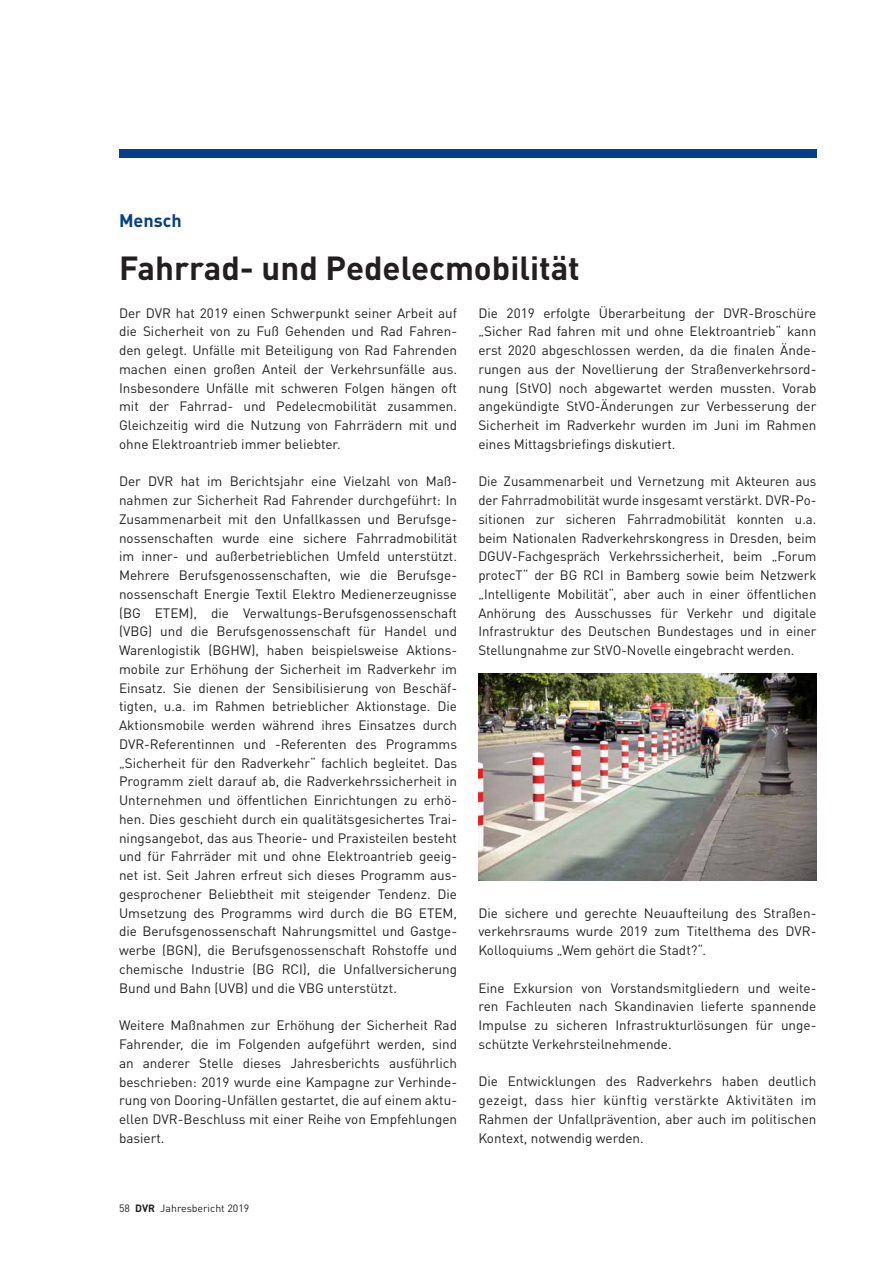
<style>
.page{position:relative;width:893px;height:1263px;background:#fff}
.page>*{position:absolute;margin:0;border:0;box-sizing:border-box;transform-origin:0 0}
.t1{font:700 33px "DINOT";color:#231f20}
.t2{font:700 18px "DINOT";color:#083e89}
.t3{font:13.5px/18.8px "DINOT";color:#231f20;text-align:justify}
.t4{font:10.5px "DINOT";color:#231f20}
.s1{font-weight:700}
</style>
<div class="page">
<div style="left:119px;top:149px;width:697px;height:8px;background:#083e89"></div>
<img style="left:478px;top:674px;width:338px;height:206px">
<h2 class="t2" style="left:119px;top:209px;width:64px">Mensch</h2>
<h1 class="t1" style="left:119px;top:247px;width:462px">Fahrrad- und Pedelecmobilität</h1>
<p class="t3" style="left:119px;top:303px;width:340px">Der DVR hat 2019 einen Schwerpunkt seiner Arbeit auf die Sicherheit von zu Fuß Gehenden und Rad Fahren&shy;den gelegt. Unfälle mit Beteiligung von Rad Fahrenden machen einen großen Anteil der Verkehrsunfälle aus.<br>Insbesondere Unfälle mit schweren Folgen hängen oft mit der Fahrrad- und Pedelecmobilität zusammen.<br>Gleichzeitig wird die Nutzung von Fahrrädern mit und ohne Elektroantrieb immer beliebter.</p>
<p class="t3" style="left:119px;top:472px;width:340px;text-align:left">Der DVR hat im Berichtsjahr eine Vielzahl von Maß&shy;nahmen zur Sicherheit Rad Fahrender durchgeführt: In Zusammenarbeit mit den Unfallkassen und Berufsge&shy;nossenschaften wurde eine sichere Fahrradmobilität im inner- und außerbetrieblichen Umfeld unterstützt.<br>Mehrere Berufsgenossenschaften, wie die Berufsge&shy;nossenschaft Energie Textil Elektro Medienerzeugnisse (BG ETEM), die Verwaltungs-Berufsgenossenschaft (VBG) und die Berufsgenossenschaft für Handel und Warenlogistik (BGHW), haben beispielsweise Aktions&shy;mobile zur Erhöhung der Sicherheit im Radverkehr im Einsatz. Sie dienen der Sensibilisierung von Beschäf&shy;tigten, u.a. im Rahmen betrieblicher Aktionstage. Die Aktionsmobile werden während ihres Einsatzes durch DVR-Referentinnen und -Referenten des Programms „Sicherheit für den Radverkehr“ fachlich begleitet. Das Programm zielt darauf ab, die Radverkehrssicherheit in Unternehmen und öffentlichen Einrichtungen zu erhö&shy;hen. Dies geschieht durch ein qualitätsgesichertes Trai&shy;ningsangebot, das aus Theorie- und Praxisteilen besteht und für Fahrräder mit und ohne Elektroantrieb geeig&shy;net ist. Seit Jahren erfreut sich dieses Programm aus&shy;gesprochener Beliebtheit mit steigender Tendenz. Die Umsetzung des Programms wird durch die BG ETEM, die Berufsgenossenschaft Nahrungsmittel und Gastge&shy;werbe (BGN), die Berufsgenossenschaft Rohstoffe und chemische Industrie (BG RCI), die Unfallversicherung Bund und Bahn (UVB) und die VBG unterstützt.</p>
<p class="t3" style="left:119px;top:1016px;width:340px">Weitere Maßnahmen zur Erhöhung der Sicherheit Rad Fahrender, die im Folgenden aufgeführt werden, sind an anderer Stelle dieses Jahresberichts ausführlich beschrieben: 2019 wurde eine Kampagne zur Verhinde&shy;rung von Dooring-Unfällen gestartet, die auf einem aktu&shy;ellen DVR-Beschluss mit einer Reihe von Empfehlungen basiert.</p>
<p class="t3" style="left:478px;top:303px;width:340px">Die 2019 erfolgte Überarbeitung der DVR-Broschüre „Sicher Rad fahren mit und ohne Elektroantrieb“ kann erst 2020 abgeschlossen werden, da die finalen Ände&shy;rungen aus der Novellierung der Straßenverkehrsord&shy;nung (StVO) noch abgewartet werden mussten. Vorab angekündigte StVO-Änderungen zur Verbesserung der Sicherheit im Radverkehr wurden im Juni im Rahmen eines Mittagsbriefings diskutiert.</p>
<p class="t3" style="left:478px;top:472px;width:340px">Die Zusammenarbeit und Vernetzung mit Akteuren aus der Fahrradmobilität wurde insgesamt verstärkt. DVR-Po&shy;sitionen zur sicheren Fahrradmobilität konnten u.a. beim Nationalen Radverkehrskongress in Dresden, beim DGUV-Fachgespräch Verkehrssicherheit, beim „Forum protecT“ der BG RCI in Bamberg sowie beim Netzwerk „Intelligente Mobilität“, aber auch in einer öffentlichen Anhörung des Ausschusses für Verkehr und digitale Infrastruktur des Deutschen Bundestages und in einer Stellungnahme zur StVO-Novelle eingebracht werden.</p>
<p class="t3" style="left:478px;top:903px;width:340px;text-align:left">Die sichere und gerechte Neuaufteilung des Straßen&shy;verkehrsraums wurde 2019 zum Titelthema des DVR-<br>Kolloquiums „Wem gehört die Stadt?“.</p>
<p class="t3" style="left:478px;top:978px;width:340px">Eine Exkursion von Vorstandsmitgliedern und weite&shy;ren Fachleuten nach Skandinavien lieferte spannende Impulse zu sicheren Infrastrukturlösungen für unge&shy;schützte Verkehrsteilnehmende.</p>
<p class="t3" style="left:478px;top:1072px;width:340px">Die Entwicklungen des Radverkehrs haben deutlich gezeigt, dass hier künftig verstärkte Aktivitäten im Rahmen der Unfallprävention, aber auch im politischen Kontext, notwendig werden.</p>
<p class="t4" style="left:119px;top:1201px;width:132px">58 <span class="s1">DVR</span> Jahresbericht 2019</p>
</div>
